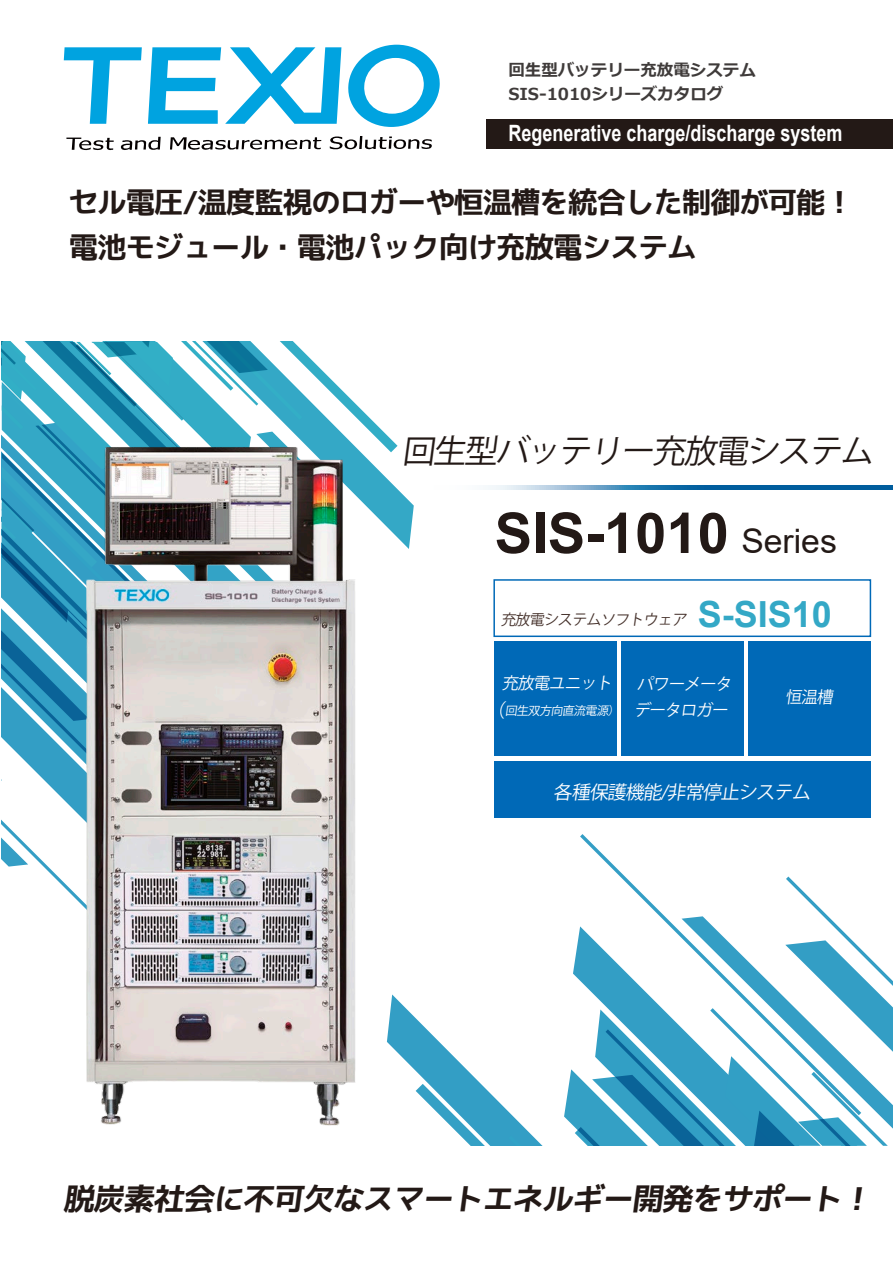
<style>
.page{position:relative;width:893px;height:1263px;background:#fff}
.page>*{position:absolute;margin:0;border:0;box-sizing:border-box;transform-origin:0 0}
.t1{font:700 56.25px "Arial";color:#231916}
.t2{font:700 36px "Arial";color:#34a8c6}
.t3{font:32.7px "Koz Go Pr 6 N";color:#231916}
.t4{font:31.2px "mplus 2 c bold";color:#231916}
.t5{font:30px/45px "mplus 2 c bold";letter-spacing:-.05em;color:#231916}
.t6{font:700 22.5px "Arial";color:#fff;scale:.8 1}
.t7{font:18.6px "Koz Go Pr 6 N";color:#fff}
.t8{font:700 16.5px/24.2px "Meiryo";color:#3f3b3a}
.t9{font:16.35px/26.4px "Koz Go Pr 6 N";color:#fff}
.t10{font:14.85px "Koz Go Pr 6 N";color:#231916}
.t11{font:11.85px "Koz Go Pr 6 N";color:#fff}
.s1{font-weight:400;font-size:33.75px}
.s2{font-size:18.6px}
</style>
<div class="page">
<svg style="left:398px;top:490px;width:16px;height:59px"></svg>
<svg style="left:2px;top:342px;width:396px;height:555px"></svg>
<svg style="left:387px;top:994px;width:29px;height:97px"></svg>
<svg style="left:416px;top:876px;width:477px;height:270px"></svg>
<svg style="left:488px;top:485px;width:405px;height:4px"></svg>
<svg style="left:66px;top:138px;width:48px;height:12px"></svg>
<svg style="left:121px;top:137px;width:40px;height:13px"></svg>
<svg style="left:170px;top:137px;width:151px;height:13px"></svg>
<svg style="left:330px;top:136px;width:102px;height:13px"></svg>
<svg style="left:348px;top:45px;width:92px;height:82px"></svg>
<svg style="left:64px;top:47px;width:78px;height:77px"></svg>
<svg style="left:148px;top:47px;width:193px;height:77px"></svg>
<div style="left:486px;top:119px;width:407px;height:30px;background:#231916"></div>
<img style="left:74px;top:429px;width:294px;height:697px">
<div style="left:493px;top:579px;width:378px;height:58px;background:#fff;border:2px solid #0069b7"></div>
<div style="left:494px;top:642px;width:122px;height:114px;background:#0069b7"></div>
<div style="left:621px;top:642px;width:123px;height:114px;background:#0069b7"></div>
<div style="left:748px;top:642px;width:122px;height:114px;background:#0069b7"></div>
<div style="left:494px;top:761px;width:376px;height:57px;background:#0069b7"></div>
<p class="t8" style="left:508px;top:59px;width:249px">回生型バッテリー充放電システム<br>SIS-1010シリーズカタログ</p>
<p class="t6" style="left:508px;top:117px;width:419px">Regenerative charge/discharge system</p>
<p class="t5" style="left:68px;top:179px;width:787px">セル電圧/温度監視のロガーや恒温槽を統合した制御が可能！電池モジュール・電池パック向け充放電システム</p>
<p class="t3" style="left:401px;top:433px;width:481px">回生型バッテリー充放電システム</p>
<h1 class="t1" style="left:495px;top:494px;width:344px">SIS-1010 <span class="s1">Series</span></h1>
<p class="t10" style="left:501px;top:611px;width:191px">充放電システムソフトウェア</p>
<p class="t2" style="left:698px;top:589px;width:136px">S-SIS10</p>
<p class="t9" style="left:502px;top:670px;width:116px">充放電ユニット</p>
<p class="t11" style="left:487px;top:703px;width:137px"><span class="s2">（</span>回生双方向直流電源）</p>
<p class="t9" style="left:633px;top:671px;width:104px">パワーメータデータロガー</p>
<p class="t9" style="left:785px;top:684px;width:53px">恒温槽</p>
<p class="t7" style="left:554px;top:781px;width:263px">各種保護機能/非常停止システム</p>
<p class="t4" style="left:63px;top:1176px;width:817px">脱炭素社会に不可欠なスマートエネルギー開発をサポート！</p>
</div>
